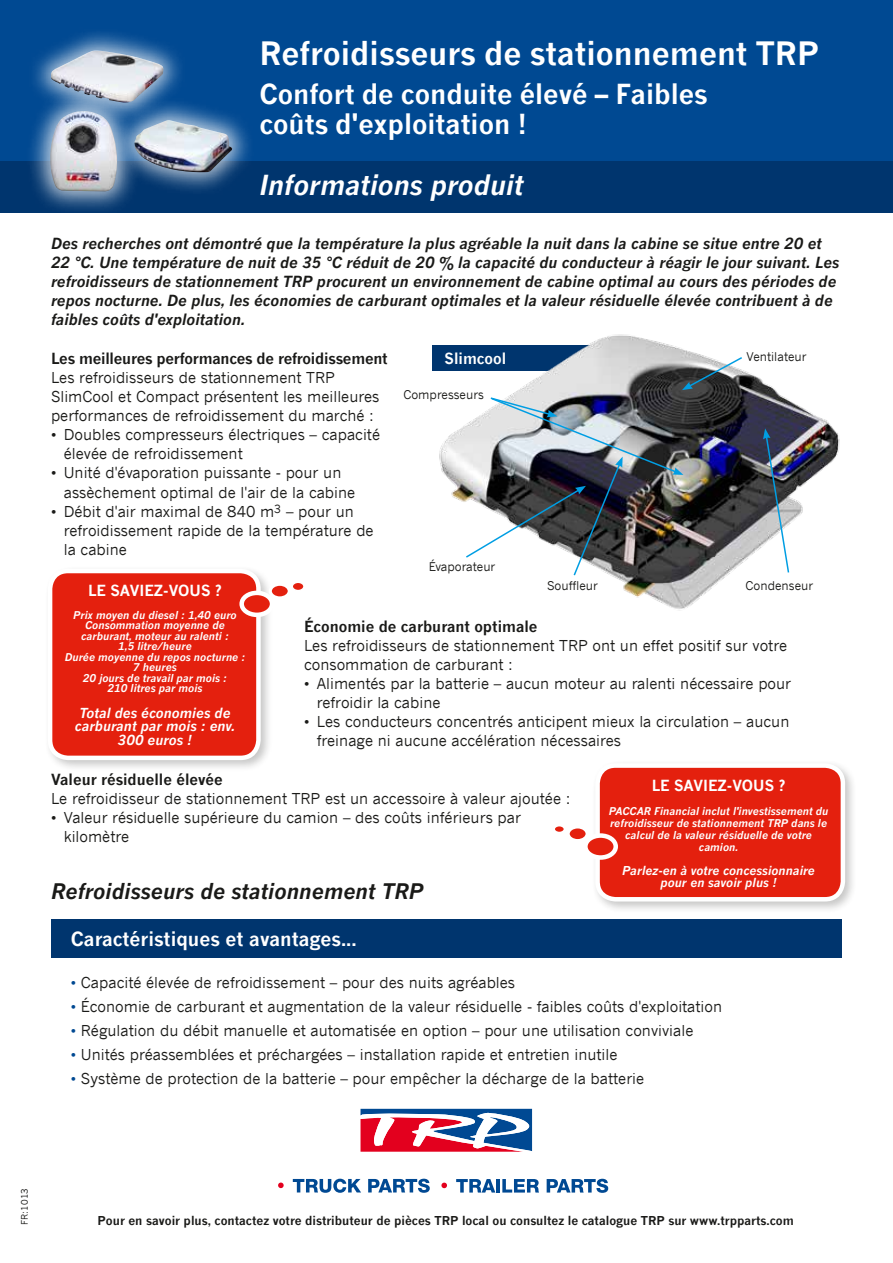
<style>
.page{position:relative;width:893px;height:1263px;background:#fff}
.page>*{position:absolute;margin:0;border:0;box-sizing:border-box;transform-origin:0 0}
.t1{font:700 31.5px "News Gothic WGL";color:#fff}
.t2{font:700 27px/30px "News Gothic WGL";color:#fff}
.t3{font:italic 700 27px "News Gothic WGL";color:#fff}
.t4{font:italic 700 21px "News Gothic WGL";color:#1a1a18}
.t5{font:700 19.2px "News Gothic WGL";color:#fff}
.t6{font:15px/19.2px "News Gothic WGL";color:#1a1a18}
.t7{font:italic 700 15px/19.2px "News Gothic WGL";color:#1a1a18}
.t8{font:700 15px "News Gothic WGL";letter-spacing:-.015em;color:#1a1a18}
.t9{font:700 15px "News Gothic WGL";color:#fff}
.t10{font:italic 700 13.5px/13.5px "News Gothic WGL";color:#fff;text-align:center}
.t11{font:700 12px "News Gothic WGL";color:#1a1a18}
.t12{font:12px "News Gothic WGL";color:#1a1a18}
.t13{font:italic 700 12px/12px "News Gothic WGL";color:#fff;text-align:center}
.t14{font:italic 700 10.5px/10.5px "News Gothic WGL";color:#fff;text-align:center}
.t15{font:9px "News Gothic WGL";letter-spacing:.005em;color:#1a1a18}
.s1{color:#004992}
</style>
<div class="page">
<div style="left:0;top:0;width:893px;height:213px;background:#004992"></div>
<div style="left:0;top:162px;width:893px;height:51px;background:#00356e"></div>
<svg style="left:278px;top:1182px;width:6px;height:6px"></svg>
<svg style="left:293px;top:1179px;width:68px;height:14px"></svg>
<svg style="left:368px;top:1179px;width:62px;height:14px"></svg>
<svg style="left:441px;top:1182px;width:6px;height:6px"></svg>
<svg style="left:456px;top:1179px;width:39px;height:13px"></svg>
<hr style="left:496px;top:1179px;width:4px;height:13px;background:#004993">
<svg style="left:502px;top:1179px;width:37px;height:13px"></svg>
<svg style="left:547px;top:1179px;width:61px;height:14px"></svg>
<div style="left:357px;top:1105px;width:179px;height:50px;background:linear-gradient(to right,#fff,#fff)"></div>
<svg style="left:360px;top:1109px;width:172px;height:43px"></svg>
<div style="left:51px;top:919px;width:791px;height:38px;background:#00356e"></div>
<div style="left:111px;top:97px;width:144px;height:99px;background:#fff;opacity:.75"></div>
<img style="left:141px;top:120px;width:91px;height:52px">
<div style="left:28px;top:27px;width:159px;height:99px;background:#fff;opacity:.75"></div>
<img style="left:51px;top:51px;width:112px;height:52px">
<div style="left:26px;top:88px;width:115px;height:128px;background:#fff;opacity:.75"></div>
<img style="left:50px;top:111px;width:67px;height:80px">
<img style="left:432px;top:334px;width:408px;height:277px">
<img style="left:763px;top:428px;width:27px;height:146px">
<svg style="left:682px;top:356px;width:62px;height:34px"></svg>
<img style="left:464px;top:396px;width:219px;height:181px">
<div style="left:292px;top:582px;width:12px;height:9px;background:#e4200e;border-radius:50%"></div>
<div style="left:291px;top:581px;width:14px;height:10px;border:2px solid #fff;border-radius:50%"></div>
<div style="left:44px;top:565px;width:229px;height:208px;background:#1a1a18;opacity:.25"></div>
<div style="left:50px;top:571px;width:208px;height:187px;background:#e4200e;border-radius:18px"></div>
<div style="left:48px;top:569px;width:213px;height:191px;border:4px solid #fff;border-radius:18px"></div>
<svg style="left:242px;top:593px;width:30px;height:22px"></svg>
<div style="left:239px;top:591px;width:35px;height:26px;border:4px solid #fff;border-radius:50%"></div>
<div style="left:270px;top:584px;width:19px;height:14px;background:#e4200e;border-radius:50%"></div>
<div style="left:269px;top:583px;width:22px;height:16px;border:3px solid #fff;border-radius:50%"></div>
<div style="left:591px;top:759px;width:266px;height:155px;background:#1a1a18;opacity:.25"></div>
<div style="left:598px;top:765px;width:245px;height:134px;background:#e4200e;border-radius:18px"></div>
<div style="left:595px;top:763px;width:250px;height:138px;border:4px solid #fff;border-radius:18px"></div>
<svg style="left:585px;top:835px;width:31px;height:22px"></svg>
<div style="left:583px;top:833px;width:35px;height:27px;border:4px solid #fff;border-radius:50%"></div>
<svg style="left:568px;top:827px;width:19px;height:13px"></svg>
<div style="left:567px;top:825px;width:22px;height:17px;border:3px solid #fff;border-radius:50%"></div>
<div style="left:553px;top:825px;width:12px;height:8px;background:#e4200e;border-radius:50%"></div>
<div style="left:552px;top:823px;width:15px;height:12px;border:3px solid #fff;border-radius:50%"></div>
<h1 class="t1" style="left:259px;top:28px;width:561px">Refroidisseurs de stationnement TRP</h1>
<h2 class="t2" style="left:259px;top:77px;width:450px">Confort de conduite élevé – Faibles coûts d'exploitation !</h2>
<h2 class="t3" style="left:259px;top:163px;width:266px">Informations produit</h2>
<p class="t7" style="left:51px;top:233px;width:790px">Des recherches ont démontré que la température la plus agréable la nuit dans la cabine se situe entre 20 et 22 °C. Une température de nuit de 35 °C réduit de 20 % la capacité du conducteur à réagir le jour suivant. Les refroidisseurs de stationnement TRP procurent un environnement de cabine optimal au cours des périodes de repos nocturne. De plus, les économies de carburant optimales et la valeur résiduelle élevée contribuent à de faibles coûts d'exploitation.</p>
<p class="t8" style="left:51px;top:346px;width:338px">Les meilleures performances de refroidissement</p>
<p class="t6" style="left:51px;top:367px;width:330px">Les refroidisseurs de stationnement TRP<br>SlimCool et Compact présentent les meilleures performances de refroidissement du marché :</p>
<p class="t6" style="left:64px;top:424px;width:318px;text-indent:-13px">• Doubles compresseurs électriques – capacité élevée de refroidissement</p>
<p class="t6" style="left:64px;top:463px;width:293px;text-indent:-13px">• Unité d'évaporation puissante - pour un assèchement optimal de l'air de la cabine</p>
<p class="t6" style="left:64px;top:501px;width:311px;text-indent:-13px">• Débit d'air maximal de 840 m<sup>3</sup> – pour un refroidissement rapide de la température de la cabine</p>
<p class="t9" style="left:445px;top:346px;width:63px">Slimcool</p>
<p class="t12" style="left:403px;top:385px;width:82px">Compresseurs</p>
<p class="t12" style="left:429px;top:557px;width:68px">Évaporateur</p>
<p class="t12" style="left:746px;top:347px;width:62px">Ventilateur</p>
<p class="t9" style="left:88px;top:578px;width:135px">LE SAVIEZ-VOUS ?</p>
<p class="t14" style="left:65px;top:609px;width:182px">Prix moyen du diesel : 1,40 euro<br>Consommation moyenne de carburant, moteur au ralenti :<br>1,5 litre/heure<br>Durée moyenne du repos nocturne :<br>7 heures<br>20 jours de travail par mois :<br>210 litres par mois</p>
<p class="t10" style="left:75px;top:705px;width:162px">Total des économies de carburant par mois : env.<br>300 euros !</p>
<p class="t12" style="left:547px;top:576px;width:52px">Souffleur</p>
<p class="t12" style="left:746px;top:576px;width:69px">Condenseur</p>
<p class="t8" style="left:304px;top:613px;width:235px">Économie de carburant optimale</p>
<p class="t6" style="left:304px;top:635px;width:484px">Les refroidisseurs de stationnement TRP ont un effet positif sur votre consommation de carburant :</p>
<p class="t6" style="left:317px;top:673px;width:476px;text-indent:-13px">• Alimentés par la batterie – aucun moteur au ralenti nécessaire pour refroidir la cabine</p>
<p class="t6" style="left:317px;top:711px;width:474px;text-indent:-13px">• Les conducteurs concentrés anticipent mieux la circulation – aucun freinage ni aucune accélération nécessaires</p>
<p class="t8" style="left:51px;top:766px;width:173px">Valeur résiduelle élevée</p>
<p class="t6" style="left:51px;top:788px;width:521px">Le refroidisseur de stationnement TRP est un accessoire à valeur ajoutée :</p>
<p class="t6" style="left:64px;top:807px;width:459px;text-indent:-13px">• Valeur résiduelle supérieure du camion – des coûts inférieurs par kilomètre</p>
<h3 class="t4" style="left:51px;top:874px;width:374px">Refroidisseurs de stationnement TRP</h3>
<p class="t5" style="left:71px;top:923px;width:287px">Caractéristiques et avantages...</p>
<p class="t9" style="left:652px;top:773px;width:135px">LE SAVIEZ-VOUS ?</p>
<p class="t14" style="left:609px;top:804px;width:221px;line-height:12px">PACCAR Financial inclut l'investissement du refroidisseur de stationnement TRP dans le calcul de la valeur résiduelle de votre camion.</p>
<p class="t13" style="left:622px;top:864px;width:194px">Parlez-en à votre concessionnaire pour en savoir plus !</p>
<p class="t6" style="left:71px;top:972px;width:446px"><span class="s1">•</span> Capacité élevée de refroidissement – pour des nuits agréables</p>
<p class="t6" style="left:71px;top:996px;width:653px"><span class="s1">•</span> Économie de carburant et augmentation de la valeur résiduelle - faibles coûts d'exploitation</p>
<p class="t6" style="left:71px;top:1020px;width:624px"><span class="s1">•</span> Régulation du débit manuelle et automatisée en option – pour une utilisation conviviale</p>
<p class="t6" style="left:71px;top:1044px;width:548px"><span class="s1">•</span> Unités préassemblées et préchargées – installation rapide et entretien inutile</p>
<p class="t6" style="left:71px;top:1068px;width:575px"><span class="s1">•</span> Système de protection de la batterie – pour empêcher la décharge de la batterie</p>
<p class="t15" style="left:17px;top:1225px;width:38px;rotate:-90deg">FR:1013</p>
<p class="t11" style="left:98px;top:1210px;width:698px">Pour en savoir plus, contactez votre distributeur de pièces TRP local ou consultez le catalogue TRP sur www.trpparts.com</p>
</div>
